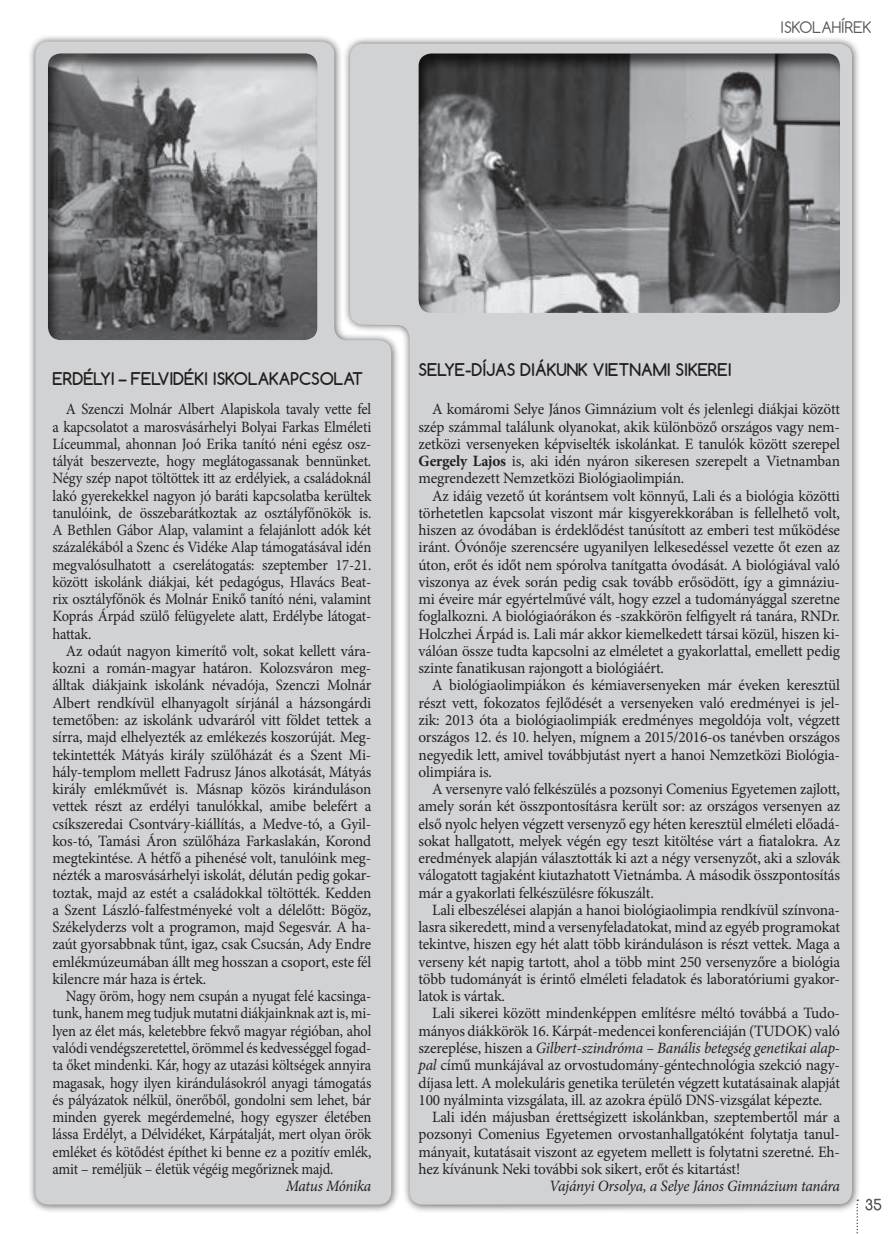
<style>
.page{position:relative;width:893px;height:1234px;background:#fff}
.page>*{position:absolute;margin:0;border:0;box-sizing:border-box;transform-origin:0 0}
.t1{font:700 16.5px "Comfortaa";color:#231f20}
.t2{font:15.75px/17.2px "Minion Pro";letter-spacing:-.01em;color:#231f20;text-align:justify}
.t3{font:15.75px/17.2px "Minion Pro";letter-spacing:-.01em;color:#231f20;text-align:justify;scale:.96 1}
.t4{font:15.75px/17.2px "Minion Pro";letter-spacing:-.01em;color:#231f20;text-align:justify;scale:.93 1}
.t5{font:15.75px/17.2px "Minion Pro";letter-spacing:-.01em;color:#231f20;text-align:justify;scale:.92 1}
.t6{font:italic 15.75px "Minion Pro";letter-spacing:-.02em;color:#231f20}
.t7{font:italic 15.75px "Minion Pro";letter-spacing:-.02em;color:#231f20;scale:.96 1}
.t8{font:15px "Comfortaa";color:#57585a}
.s1{font-weight:700}
.s2{font-style:italic}
</style>
<div class="page">
<div style="left:27px;top:33px;width:372px;height:1179px;background:#231f20;opacity:.75"></div>
<div style="left:35px;top:42px;width:307px;height:1162px;background:#d1d2d4"></div>
<div style="left:342px;top:35px;width:518px;height:1177px;background:#231f20;opacity:.75"></div>
<div style="left:350px;top:44px;width:502px;height:1160px;background:#d1d2d4"></div>
<svg style="left:865px;top:1198px;width:16px;height:12px"></svg>
<svg style="left:856px;top:1199px;width:2px;height:35px"></svg>
<div style="left:47px;top:52px;width:270px;height:288px;background:#231f20;opacity:.75"></div>
<div style="left:418px;top:52px;width:423px;height:261px;background:#231f20;opacity:.75"></div>
<p class="t8" style="left:781px;top:18px;width:93px">ISKOLAHÍREK</p>
<p class="t1" style="left:52px;top:367px;width:312px">ERDÉLYI – FELVIDÉKI ISKOLAKAPCSOLAT</p>
<p class="t1" style="left:418px;top:359px;width:315px">SELYE-DÍJAS DIÁKUNK VIETNAMI SIKEREI</p>
<p class="t4" style="left:52px;top:400px;width:344px;text-indent:14px">A Szenczi Molnár Albert Alapiskola tavaly vette fel a kapcsolatot a marosvásárhelyi Bolyai Farkas Elméleti Líceummal, ahonnan Joó Erika tanító néni egész osz&shy;tályát beszervezte, hogy meglátogassanak bennünket.<br>Négy szép napot töltöttek itt az erdélyiek, a családoknál lakó gyerekekkel nagyon jó baráti kapcsolatba kerültek tanulóink, de összebarátkoztak az osztályfőnökök is.<br>A Bethlen Gábor Alap, valamint a felajánlott adók két százalékából a Szenc és Vidéke Alap támogatásával idén megvalósulhatott a cserelátogatás: szeptember 17-21. között iskolánk diákjai, két pedagógus, Hlavács Beat&shy;rix osztályfőnök és Molnár Enikő tanító néni, valamint Koprás Árpád szülő felügyelete alatt, Erdélybe látogat&shy;hattak.</p>
<p class="t3" style="left:52px;top:642px;width:334px;text-indent:14px">Az odaút nagyon kimerítő volt, sokat kellett vára&shy;kozni a román-magyar határon. Kolozsváron meg&shy;álltak diákjaink iskolánk névadója, Szenczi Molnár Albert rendkívül elhanyagolt sírjánál a házsongárdi temetőben: az iskolánk udvaráról vitt földet tettek a sírra, majd elhelyezték az emlékezés koszorúját. Meg&shy;tekintették Mátyás király szülőházát és a Szent Mi&shy;hály-templom mellett Fadrusz János alkotását, Mátyás király emlékművét is. Másnap közös kiránduláson vettek részt az erdélyi tanulókkal, amibe belefért a csíkszeredai Csontváry-kiállítás, a Medve-tó, a Gyil&shy;kos-tó, Tamási Áron szülőháza Farkaslakán, Korond megtekintése. A hétfő a pihenésé volt, tanulóink meg&shy;nézték a marosvásárhelyi iskolát, délután pedig gokar&shy;toztak, majd az estét a családokkal töltötték. Kedden a Szent László-falfestményeké volt a délelőtt: Bögöz, Székelyderzs volt a programon, majd Segesvár. A ha&shy;zaút gyorsabbnak tűnt, igaz, csak Csucsán, Ady Endre emlékmúzeumában állt meg hosszan a csoport, este fél kilencre már haza is értek.</p>
<p class="t5" style="left:52px;top:987px;width:348px;text-indent:14px">Nagy öröm, hogy nem csupán a nyugat felé kacsinga&shy;tunk, hanem meg tudjuk mutatni diákjainknak azt is, mi&shy;lyen az élet más, keletebbre fekvő magyar régióban, ahol valódi vendégszeretettel, örömmel és kedvességgel fogad&shy;ta őket mindenki. Kár, hogy az utazási költségek annyira magasak, hogy ilyen kirándulásokról anyagi támogatás és pályázatok nélkül, önerőből, gondolni sem lehet, bár minden gyerek megérdemelné, hogy egyszer életében lássa Erdélyt, a Délvidéket, Kárpátalját, mert olyan örök emléket és kötődést építhet ki benne ez a pozitív emlék, amit – reméljük – életük végéig megőriznek majd.</p>
<p class="t7" style="left:286px;top:1174px;width:90px">Matus Mónika</p>
<p class="t2" style="left:418px;top:400px;width:423px;text-indent:14px">A komáromi Selye János Gimnázium volt és jelenlegi diákjai között szép számmal találunk olyanokat, akik különböző országos vagy nem&shy;zetközi versenyeken képviselték iskolánkat. E tanulók között szerepel <span class="s1">Gergely Lajos</span> is, aki idén nyáron sikeresen szerepelt a Vietnamban megrendezett Nemzetközi Biológiaolimpián.</p>
<p class="t2" style="left:419px;top:487px;width:423px;text-indent:14px">Az idáig vezető út korántsem volt könnyű, Lali és a biológia közötti törhetetlen kapcsolat viszont már kisgyerekkorában is fellelhető volt, hiszen az óvodában is érdeklődést tanúsított az emberi test működése iránt. Óvónője szerencsére ugyanilyen lelkesedéssel vezette őt ezen az úton, erőt és időt nem spórolva tanítgatta óvodását. A biológiával való viszonya az évek során pedig csak tovább erősödött, így a gimnáziu&shy;mi éveire már egyértelművé vált, hogy ezzel a tudományággal szeretne foglalkozni. A biológiaórákon és -szakkörön felfigyelt rá tanára, RNDr.<br>Holczhei Árpád is. Lali már akkor kiemelkedett társai közül, hiszen ki&shy;válóan össze tudta kapcsolni az elméletet a gyakorlattal, emellett pedig szinte fanatikusan rajongott a biológiáért.</p>
<p class="t2" style="left:419px;top:676px;width:423px;text-indent:14px">A biológiaolimpiákon és kémiaversenyeken már éveken keresztül részt vett, fokozatos fejlődését a versenyeken való eredményei is jel&shy;zik: 2013 óta a biológiaolimpiák eredményes megoldója volt, végzett országos 12. és 10. helyen, mígnem a 2015/2016-os tanévben országos negyedik lett, amivel továbbjutást nyert a hanoi Nemzetközi Biológia&shy;olimpiára is.</p>
<p class="t2" style="left:419px;top:780px;width:423px;text-indent:14px">A versenyre való felkészülés a pozsonyi Comenius Egyetemen zajlott, amely során két összpontosításra került sor: az országos versenyen az első nyolc helyen végzett versenyző egy héten keresztül elméleti előadá&shy;sokat hallgatott, melyek végén egy teszt kitöltése várt a fiatalokra. Az eredmények alapján választották ki azt a négy versenyzőt, aki a szlovák válogatott tagjaként kiutazhatott Vietnámba. A második összpontosítás már a gyakorlati felkészülésre fókuszált.</p>
<p class="t2" style="left:419px;top:901px;width:423px;text-indent:14px">Lali elbeszélései alapján a hanoi biológiaolimpia rendkívül színvona&shy;lasra sikeredett, mind a versenyfeladatokat, mind az egyéb programokat tekintve, hiszen egy hét alatt több kiránduláson is részt vettek. Maga a verseny két napig tartott, ahol a több mint 250 versenyzőre a biológia több tudományát is érintő elméleti feladatok és laboratóriumi gyakor&shy;latok is vártak.</p>
<p class="t2" style="left:419px;top:1004px;width:423px;text-indent:14px">Lali sikerei között mindenképpen említésre méltó továbbá a Tudo&shy;mányos diákkörök 16. Kárpát-medencei konferenciáján (TUDOK) való szereplése, hiszen a <span class="s2">Gilbert-szindróma – Banális betegség genetikai alap&shy;pal</span> című munkájával az orvostudomány-géntechnológia szekció nagy&shy;díjasa lett. A molekuláris genetika területén végzett kutatásainak alapját 100 nyálminta vizsgálata, ill. az azokra épülő DNS-vizsgálat képezte.</p>
<p class="t2" style="left:419px;top:1108px;width:423px;text-indent:14px">Lali idén májusban érettségizett iskolánkban, szeptembertől már a pozsonyi Comenius Egyetemen orvostanhallgatóként folytatja tanul&shy;mányait, kutatásait viszont az egyetem mellett is folytatni szeretné. Eh&shy;hez kívánunk Neki további sok sikert, erőt és kitartást!</p>
<p class="t6" style="left:549px;top:1174px;width:292px">Vajányi Orsolya, a Selye János Gimnázium tanára</p>
</div>
